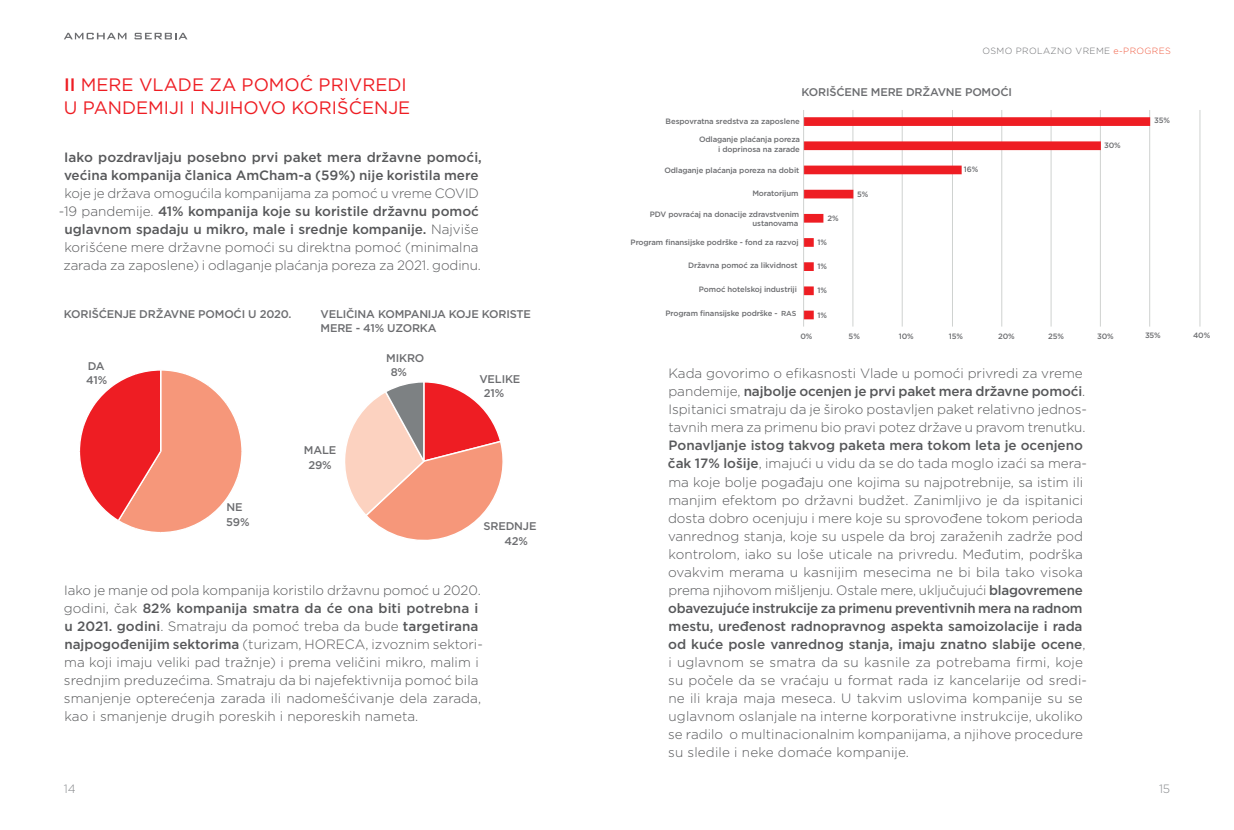
<style>
.page{position:relative;width:1234px;height:830px;background:#fff}
.page>*{position:absolute;margin:0;border:0;box-sizing:border-box;transform-origin:0 0}
.Naslovi_u_tekstu{font:18px "Gotham";color:#ee1d23}
.t1{font:300 13.5px/18px "Gotham";color:#57585a}
.t2{font:500 13.5px/18px "Gotham";color:#57585a;text-align:center}
.t3{font:500 13.5px "Gotham";letter-spacing:.01em;color:#6c6d70}
.t4{font:300 12px "Gotham";color:#87898c}
.TEKST{font:500 11.1px "Gotham";letter-spacing:-.015em;color:#6c6d70}
.t5{font:300 9px "Gotham";letter-spacing:.04em;color:#6c6d70}
.t6{font:500 7.8px/8.7px "Gotham";letter-spacing:-.015em;color:#6c6d70;text-align:right}
.s1{font-weight:500}
.s2{font-weight:300}
.s3{color:#f0593e}
.s4{font-size:7.2px}
</style>
<div class="page">
<svg style="left:64px;top:33px;width:62px;height:6px"></svg>
<svg style="left:134px;top:33px;width:53px;height:6px"></svg>
<svg style="left:79px;top:370px;width:163px;height:163px"></svg>
<svg style="left:345px;top:382px;width:158px;height:158px"></svg>
<hr style="left:1199px;top:110px;width:1px;height:216px;background:#cfd2d0">
<hr style="left:1148px;top:110px;width:1px;height:216px;background:#cfd2d0">
<hr style="left:1099px;top:110px;width:1px;height:216px;background:#cfd2d0">
<hr style="left:1050px;top:110px;width:1px;height:216px;background:#cfd2d0">
<hr style="left:1001px;top:110px;width:1px;height:216px;background:#cfd2d0">
<hr style="left:951px;top:110px;width:1px;height:216px;background:#cfd2d0">
<hr style="left:901px;top:110px;width:1px;height:216px;background:#cfd2d0">
<hr style="left:852px;top:110px;width:1px;height:216px;background:#cfd2d0">
<svg style="left:804px;top:117px;width:345px;height:202px"></svg>
<hr style="left:803px;top:110px;width:1px;height:216px;background:#cfd2d0">
<p class="Naslovi_u_tekstu" style="left:64px;top:73px;width:344px"><span class="s1">II</span> MERE VLADE ZA POMOĆ PRIVREDI</p>
<p class="Naslovi_u_tekstu" style="left:64px;top:96px;width:348px">U PANDEMIJI I NJIHOVO KORIŠĆENJE</p>
<p class="t2" style="left:59px;top:148px;width:424px">Iako pozdravljaju posebno prvi paket mera državne pomoći, većina kompanija članica AmCham-a (59%) nije koristila mere <span class="s2">koje je država omogućila kompanijama za pomoć u vreme COVID -19 pandemije.</span> 41% kompanija koje su koristile državnu pomoć uglavnom spadaju u mikro, male i srednje kompanije. <span class="s2">Najviše korišćene mere državne pomoći su direktna pomoć (minimalna zarada za zaposlene) i odlaganje plaćanja poreza za 2021. godinu.</span></p>
<p class="TEKST" style="left:64px;top:306px;width:229px">KORIŠĆENJE DRŽAVNE POMOĆI U 2020.</p>
<p class="TEKST" style="left:88px;top:358px;width:18px">DA</p>
<p class="TEKST" style="left:86px;top:372px;width:22px">41%</p>
<p class="TEKST" style="left:320px;top:306px;width:212px">VELIČINA KOMPANIJA KOJE KORISTE</p>
<p class="TEKST" style="left:320px;top:321px;width:117px">MERE - 41% UZORKA</p>
<p class="TEKST" style="left:386px;top:350px;width:40px">MIKRO</p>
<p class="TEKST" style="left:390px;top:365px;width:18px">8%</p>
<p class="TEKST" style="left:479px;top:372px;width:42px">VELIKE</p>
<p class="TEKST" style="left:483px;top:386px;width:22px">21%</p>
<p class="TEKST" style="left:226px;top:500px;width:18px">NE</p>
<p class="TEKST" style="left:226px;top:514px;width:25px">59%</p>
<p class="TEKST" style="left:304px;top:443px;width:34px">MALE</p>
<p class="TEKST" style="left:308px;top:457px;width:25px">29%</p>
<p class="TEKST" style="left:483px;top:519px;width:54px">SREDNJE</p>
<p class="TEKST" style="left:504px;top:533px;width:25px">42%</p>
<p class="t1" style="left:64px;top:580px;width:420px">Iako je manje od pola kompanija koristilo državnu pomoć u 2020. godini, čak <span class="s1">82% kompanija smatra da će ona biti potrebna i u 2021. godini</span>. Smatraju da pomoć treba da bude <span class="s1">targetirana najpogođenijim sektorima</span> (turizam, HORECA, izvoznim sektori&shy;ma koji imaju veliki pad tražnje) i prema veličini mikro, malim i srednjim preduzećima. Smatraju da bi najefektivnija pomoć bila smanjenje opterećenja zarada ili nadomešćivanje dela zarada, kao i smanjenje drugih poreskih i neporeskih nameta.</p>
<p class="t4" style="left:64px;top:780px;width:13px">14</p>
<p class="t5" style="left:982px;top:45px;width:190px">OSMO PROLAZNO VREME <span class="s3">e-PROGRES</span></p>
<p class="t3" style="left:802px;top:77px;width:266px">KORIŠĆENE MERE DRŽAVNE POMOĆI</p>
<p class="TEKST" style="left:801px;top:85px;width:212px">KORIŠĆENE MERE DRŽAVNE POMOĆI</p>
<p class="t6" style="left:665px;top:117px;width:135px">Bespovratna sredstva za zaposlene</p>
<p class="t6" style="left:699px;top:135px;width:103px;line-height:9.4px">Odlaganje plaćanja poreza i doprinosa na zarade</p>
<p class="t6" style="left:664px;top:165px;width:136px">Odlaganje plaćanja poreza na dobit</p>
<p class="t6" style="left:752px;top:189px;width:48px">Moratorijum</p>
<p class="t6" style="left:649px;top:210px;width:151px">PDV povraćaj na donacije zdravstvenim ustanovama</p>
<p class="t6" style="left:630px;top:237px;width:169px">Program finansijske podrške - fond za razvoj</p>
<p class="t6" style="left:688px;top:260px;width:111px">Državna pomoć za likvidnost</p>
<p class="t6" style="left:698px;top:284px;width:99px">Pomoć hotelskoj industriji</p>
<p class="t6" style="left:665px;top:308px;width:132px">Program finansijske podrške - <span class="s4">RAS</span></p>
<p class="t6" style="left:827px;top:213px;width:13px">2%</p>
<p class="t6" style="left:817px;top:238px;width:11px">1%</p>
<p class="t6" style="left:817px;top:261px;width:11px">1%</p>
<p class="t6" style="left:817px;top:285px;width:11px">1%</p>
<p class="t6" style="left:817px;top:310px;width:11px">1%</p>
<p class="t6" style="left:856px;top:189px;width:13px">5%</p>
<p class="t6" style="left:963px;top:164px;width:16px">16%</p>
<p class="t6" style="left:1103px;top:141px;width:18px">30%</p>
<p class="t6" style="left:1153px;top:116px;width:17px">35%</p>
<p class="t6" style="left:800px;top:331px;width:14px">0%</p>
<p class="t6" style="left:848px;top:331px;width:13px">5%</p>
<p class="t6" style="left:898px;top:331px;width:16px">10%</p>
<p class="t6" style="left:948px;top:331px;width:16px">15%</p>
<p class="t6" style="left:997px;top:331px;width:18px">20%</p>
<p class="t6" style="left:1047px;top:332px;width:17px">25%</p>
<p class="t6" style="left:1096px;top:331px;width:18px">30%</p>
<p class="t6" style="left:1144px;top:331px;width:17px">35%</p>
<p class="t6" style="left:1192px;top:331px;width:19px">40%</p>
<p class="t1" style="left:667px;top:364px;width:420px">Kada govorimo o efikasnosti Vlade u pomoći privredi za vreme pandemije, <span class="s1">najbolje ocenjen je prvi paket mera državne pomoći</span>.<br>Ispitanici smatraju da je široko postavljen paket relativno jednos&shy;tavnih mera za primenu bio pravi potez države u pravom trenutku.<br><span class="s1">Ponavljanje istog takvog paketa mera tokom leta je ocenjeno čak 17% lošije</span>, imajući u vidu da se do tada moglo izaći sa mera&shy;ma koje bolje pogađaju one kojima su najpotrebnije, sa istim ili manjim efektom po državni budžet. Zanimljivo je da ispitanici dosta dobro ocenjuju i mere koje su sprovođene tokom perioda vanrednog stanja, koje su uspele da broj zaraženih zadrže pod kontrolom, iako su loše uticale na privredu. Međutim, podrška ovakvim merama u kasnijim mesecima ne bi bila tako visoka prema njihovom mišljenju. Ostale mere, uključujući <span class="s1">blagovremene obavezujuće instrukcije za primenu preventivnih mera na radnom mestu, uređenost radnopravnog aspekta samoizolacije i rada od kuće posle vanrednog stanja, imaju znatno slabije ocene</span>, i uglavnom se smatra da su kasnile za potrebama firmi, koje su počele da se vraćaju u format rada iz kancelarije od sredi&shy;ne ili kraja maja meseca. U takvim uslovima kompanije su se uglavnom oslanjale na interne korporativne instrukcije, ukoliko se radilo o multinacionalnim kompanijama, a njihove procedure su sledile i neke domaće kompanije.</p>
<p class="t4" style="left:1158px;top:780px;width:13px">15</p>
</div>
